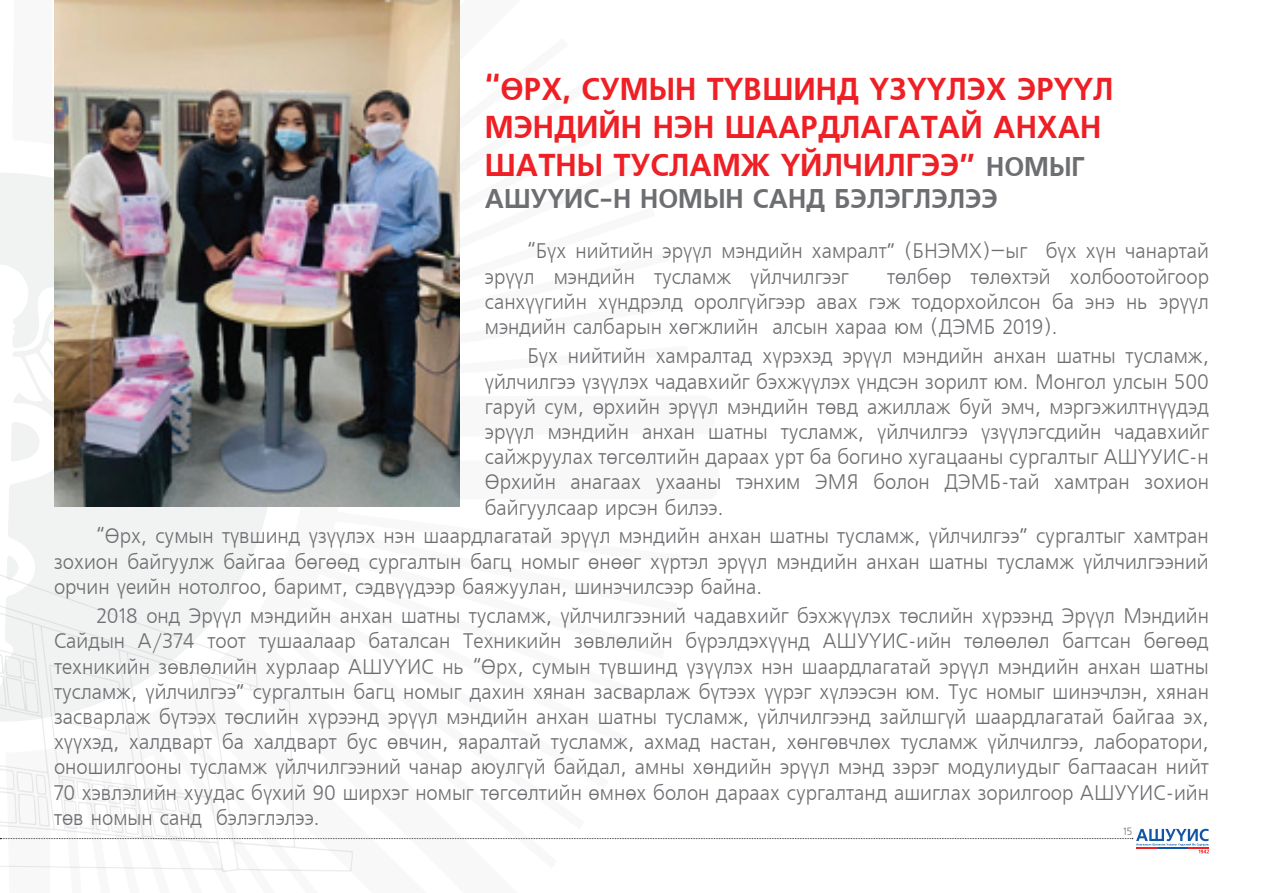
<style>
.page{position:relative;width:1263px;height:893px;background:#fff}
.page>*{position:absolute;margin:0;border:0;box-sizing:border-box;transform-origin:0 0}
.t1{font:700 31.5px/37.8px "Mogul Freeset";color:#ee2025;scale:.95 1}
.t2{font:700 27px "Mogul Freeset";color:#6d6e71;scale:.95 1}
.t3{font:21px/25.2px "Mogul Freeset";color:#6d6e71;text-align:justify;scale:.95 1}
.t4{font:10.5px "Mogul Freeset";color:#6d6e71;scale:.95 1}
.s1{font-size:27px;color:#6d6e71}
</style>
<div class="page">
<svg style="left:0;top:769px;width:1209px;height:84px"></svg>
<hr style="left:1157px;top:847px;width:30px;height:1px;background:#1056a6">
<svg style="left:274px;top:459px;width:445px;height:394px"></svg>
<svg style="left:5px;top:672px;width:492px;height:200px"></svg>
<svg style="left:0;top:173px;width:274px;height:549px;fill:#f1f2f2"></svg>
<img style="left:54px;top:0;width:405px;height:506px">
<h1 class="t1" style="left:485px;top:72px;width:663px">“ӨРХ, СУМЫН ТҮВШИНД ҮЗҮҮЛЭХ ЭРҮҮЛ<br>МЭНДИЙН НЭН ШААРДЛАГАТАЙ АНХАН<br>ШАТНЫ ТУСЛАМЖ ҮЙЛЧИЛГЭЭ” <span class="s1">НОМЫГ</span></h1>
<p class="t2" style="left:485px;top:184px;width:542px">АШУҮИС-Н НОМЫН САНД БЭЛЭГЛЭЛЭЭ</p>
<p class="t3" style="left:485px;top:240px;width:764px;text-indent:43px">“Бүх нийтийн эрүүл мэндийн хамралт” (БНЭМХ)–ыг бүх хүн чанартай эрүүл мэндийн тусламж үйлчилгээг</p>
<p class="t3" style="left:485px;top:265px;width:764px;text-indent:402px">төлбөр төлөхтэй холбоотойгоор санхүүгийн хүндрэлд оролгүйгээр авах гэж тодорхойлсон ба энэ нь эрүүл мэндийн салбарын хөгжлийн алсын хараа юм (ДЭМБ 2019).</p>
<p class="t3" style="left:485px;top:345px;width:764px;text-indent:43px">Бүх нийтийн хамралтад хүрэхэд эрүүл мэндийн анхан шатны тусламж, үйлчилгээ үзүүлэх чадавхийг бэхжүүлэх үндсэн зорилт юм. Монгол улсын 500 гаруй сум, өрхийн эрүүл мэндийн төвд ажиллаж буй эмч, мэргэжилтнүүдэд эрүүл мэндийн анхан шатны тусламж, үйлчилгээ үзүүлэгсдийн чадавхийг сайжруулах төгсөлтийн дараах урт ба богино хугацааны сургалтыг АШҮУИС-н Өрхийн анагаах ухааны тэнхим ЭМЯ болон ДЭМБ-тай хамтран зохион байгуулсаар ирсэн билээ.</p>
<p class="t3" style="left:54px;top:525px;width:1217px;text-indent:43px">“Өрх, сумын түвшинд үзүүлэх нэн шаардлагатай эрүүл мэндийн анхан шатны тусламж, үйлчилгээ” сургалтыг хамтран зохион байгуулж байгаа бөгөөд сургалтын багц номыг өнөөг хүртэл эрүүл мэндийн анхан шатны тусламж үйлчилгээний орчин үеийн нотолгоо, баримт, сэдвүүдээр баяжуулан, шинэчилсээр байна.</p>
<p class="t3" style="left:54px;top:604px;width:1217px;text-indent:43px">2018 онд Эрүүл мэндийн анхан шатны тусламж, үйлчилгээний чадавхийг бэхжүүлэх төслийн хүрээнд Эрүүл Мэндийн Сайдын A/374 тоот тушаалаар баталсан Техникийн зөвлөлийн бүрэлдэхүүнд АШУҮИС-ийн төлөөлөл багтсан бөгөөд техникийн зөвлөлийн хурлаар АШУҮИС нь “Өрх, сумын түвшинд үзүүлэх нэн шаардлагатай эрүүл мэндийн анхан шатны тусламж, үйлчилгээ” сургалтын багц номыг дахин хянан засварлаж бүтээх үүрэг хүлээсэн юм. Тус номыг шинэчлэн, хянан засварлаж бүтээх төслийн хүрээнд эрүүл мэндийн анхан шатны тусламж, үйлчилгээнд зайлшгүй шаардлагатай байгаа эх, хүүхэд, халдварт ба халдварт бус өвчин, яаралтай тусламж, ахмад настан, хөнгөвчлөх тусламж үйлчилгээ, лаборатори, оношилгооны тусламж үйлчилгээний чанар аюулгүй байдал, амны хөндийн эрүүл мэнд зэрэг модулиудыг багтаасан нийт 70 хэвлэлийн хуудас бүхий 90 ширхэг номыг төгсөлтийн өмнөх болон дараах сургалтанд ашиглах зорилгоор АШУҮИС-ийн төв номын санд бэлэглэлээ.</p>
<p class="t4" style="left:1123px;top:826px;width:11px">15</p>
</div>
